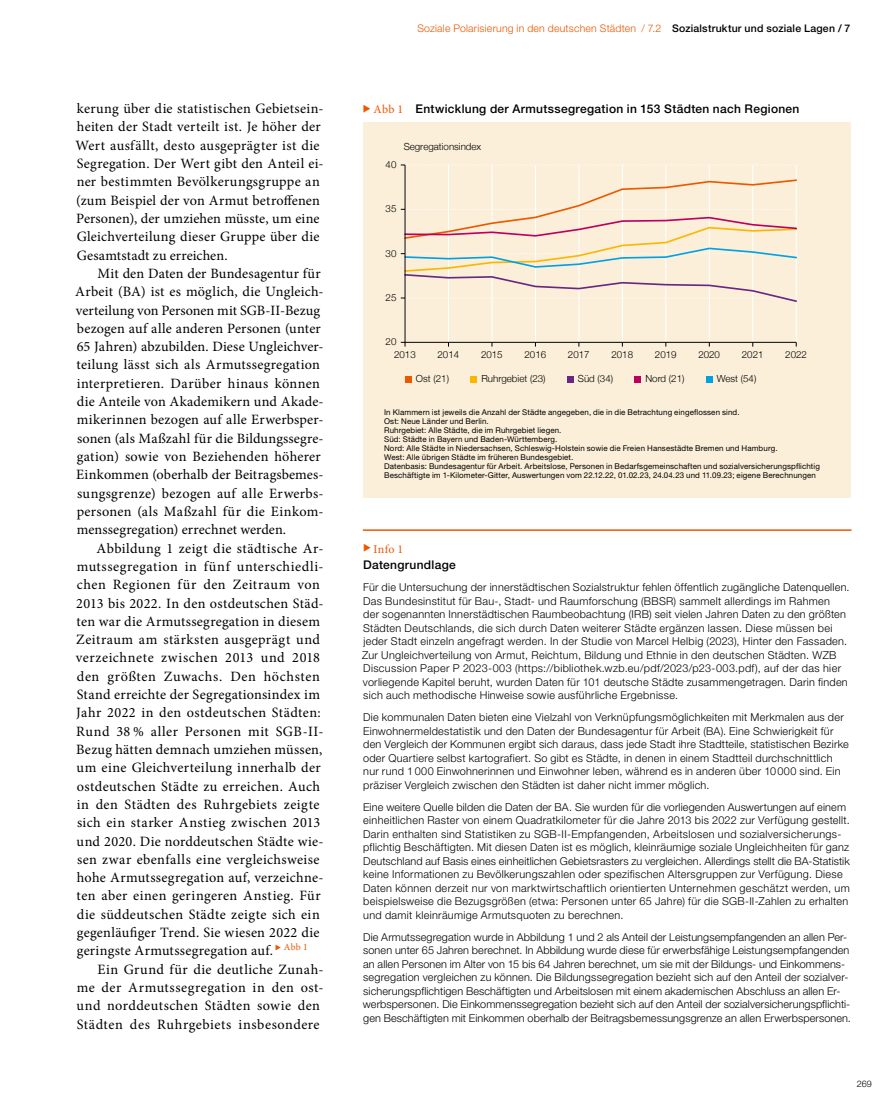
<style>
.page{position:relative;width:893px;height:1106px;background:#fff}
.page>*{position:absolute;margin:0;border:0;box-sizing:border-box;transform-origin:0 0}
.p1_Fließtext{font:14.25px/18.3px "Minion Pro";letter-spacing:.025em;color:#000}
.p2_Fließtext_ohne_Einzug{font:14.25px/18.3px "Minion Pro";letter-spacing:.015em;color:#000}
.h6_Infokasten_orange{font:500 12px/16.5px "Helvetica Neue";letter-spacing:.025em;color:#000}
.p3_Fließtext_Info{font:300 10.8px/13.5px "Helvetica Neue";letter-spacing:.02em;color:#000}
.t1{font:300 10.5px "Helvetica Neue";letter-spacing:.02em;color:#ed5700}
.t2{font:300 9.75px "Helvetica Neue";color:#000}
.t3{font:300 9px "Helvetica Neue";color:#000}
.t4{font:7.95px/9px "Helvetica Neue";letter-spacing:.015em;color:#000}
.s1{font-weight:500;color:#000}
.s2{font-family:"Minion Pro";font-weight:400;color:#ed5700}
</style>
<div class="page">
<div style="left:363px;top:122px;width:487px;height:375px;background:#fbefd9"></div>
<hr style="left:448px;top:165px;width:1px;height:177px;background:#fff">
<hr style="left:492px;top:165px;width:1px;height:177px;background:#fff">
<hr style="left:535px;top:165px;width:1px;height:177px;background:#fff">
<hr style="left:578px;top:165px;width:1px;height:177px;background:#fff">
<hr style="left:622px;top:165px;width:1px;height:177px;background:#fff">
<hr style="left:665px;top:165px;width:1px;height:177px;background:#fff">
<hr style="left:709px;top:165px;width:1px;height:177px;background:#fff">
<hr style="left:752px;top:165px;width:1px;height:177px;background:#fff">
<hr style="left:796px;top:165px;width:1px;height:177px;background:#fff">
<hr style="left:405px;top:165px;width:1px;height:178px;background:#000">
<svg style="left:401px;top:342px;width:396px;height:4px"></svg>
<svg style="left:401px;top:178px;width:396px;height:125px"></svg>
<svg style="left:401px;top:164px;width:391px;height:2px"></svg>
<div style="left:405px;top:376px;width:7px;height:7px;background:#ed5700"></div>
<div style="left:470px;top:376px;width:7px;height:7px;background:#fbb600"></div>
<div style="left:567px;top:376px;width:7px;height:7px;background:#672782"></div>
<div style="left:634px;top:376px;width:7px;height:7px;background:#bd0060"></div>
<div style="left:706px;top:376px;width:7px;height:7px;background:#00a1e5"></div>
<hr style="left:363px;top:529px;width:488px;height:2px;background:#ed5700">
<p class="p2_Fließtext_ohne_Einzug" style="left:75px;top:100px;width:250px">kerung über die statistischen Gebietsein&shy;heiten der Stadt verteilt ist. Je höher der Wert ausfällt, desto ausgeprägter ist die Segregation. Der Wert gibt den Anteil ei&shy;ner bestimmten Bevölkerungsgruppe an (zum Beispiel der von Armut betroffenen Personen), der umziehen müsste, um eine Gleichverteilung dieser Gruppe über die Gesamtstadt zu erreichen.</p>
<p class="p1_Fließtext" style="left:75px;top:264px;width:250px;text-indent:22px">Mit den Daten der Bundesagentur für Arbeit (BA) ist es möglich, die Ungleich&shy;verteilung von Personen mit SGB-II-Bezug bezogen auf alle anderen Personen (unter 65 Jahren) abzubilden. Diese Ungleichver&shy;teilung lässt sich als Armutssegregation interpretieren. Darüber hinaus können die Anteile von Akademikern und Akade&shy;mikerinnen bezogen auf alle Erwerbsper&shy;sonen (als Maßzahl für die Bildungssegre&shy;gation) sowie von Beziehenden höherer Einkommen (oberhalb der Beitragsbemes&shy;sungsgrenze) bezogen auf alle Erwerbs&shy;personen (als Maßzahl für die Einkom&shy;menssegregation) errechnet werden.</p>
<p class="p1_Fließtext" style="left:76px;top:539px;width:249px;text-indent:21px">Abbildung 1 zeigt die städtische Ar&shy;mutssegregation in fünf unterschiedli&shy;chen Regionen für den Zeitraum von 2013 bis 2022. In den ostdeutschen Städ&shy;ten war die Armutssegregation in diesem Zeitraum am stärksten ausgeprägt und verzeichnete zwischen 2013 und 2018 den größten Zuwachs. Den höchsten Stand erreichte der Segregationsindex im Jahr 2022 in den ostdeutschen Städten:<br>Rund 38 % aller Personen mit SGB-II-Bezug hätten demnach umziehen müssen, um eine Gleichverteilung innerhalb der ostdeutschen Städte zu erreichen. Auch in den Städten des Ruhrgebiets zeigte sich ein starker Anstieg zwischen 2013 und 2020. Die norddeutschen Städte wie&shy;sen zwar ebenfalls eine vergleichsweise hohe Armutssegregation auf, verzeichne&shy;ten aber einen geringeren Anstieg. Für die süddeutschen Städte zeigte sich ein gegenläufiger Trend. Sie wiesen 2022 die geringste Armutssegregation auf. <sup>◆</sup> <sup>Abb</sup> <sup>1</sup></p>
<p class="p1_Fließtext" style="left:77px;top:960px;width:249px;text-indent:21px">Ein Grund für die deutliche Zunah&shy;me der Armutssegregation in den ost&shy;und norddeutschen Städten sowie den Städten des Ruhrgebiets insbesondere</p>
<p class="t1" style="left:417px;top:19px;width:435px">Soziale Polarisierung in den deutschen Städten / 7.2 <span class="s1">Sozialstruktur und soziale Lagen / 7</span></p>
<p class="h6_Infokasten_orange" style="left:374px;top:100px;width:427px"><span class="s2">Abb 1</span> Entwicklung der Armutssegregation in 153 Städten nach Regionen</p>
<p class="t2" style="left:404px;top:139px;width:79px">Segregationsindex</p>
<p class="t2" style="left:386px;top:157px;width:12px">40</p>
<p class="t2" style="left:386px;top:201px;width:12px">35</p>
<p class="t2" style="left:386px;top:245px;width:12px">30</p>
<p class="t2" style="left:386px;top:290px;width:12px">25</p>
<p class="t2" style="left:386px;top:334px;width:12px">20</p>
<p class="t2" style="left:394px;top:346px;width:23px">2013</p>
<p class="t2" style="left:438px;top:346px;width:23px">2014</p>
<p class="t2" style="left:481px;top:346px;width:23px">2015</p>
<p class="t2" style="left:524px;top:346px;width:23px">2016</p>
<p class="t2" style="left:568px;top:346px;width:23px">2017</p>
<p class="t2" style="left:611px;top:346px;width:23px">2018</p>
<p class="t2" style="left:655px;top:346px;width:23px">2019</p>
<p class="t2" style="left:698px;top:346px;width:23px">2020</p>
<p class="t2" style="left:742px;top:346px;width:23px">2021</p>
<p class="t2" style="left:785px;top:346px;width:23px">2022</p>
<p class="t2" style="left:416px;top:371px;width:35px">Ost (21)</p>
<p class="t2" style="left:481px;top:371px;width:66px">Ruhrgebiet (23)</p>
<p class="t2" style="left:578px;top:371px;width:37px">Süd (34)</p>
<p class="t2" style="left:645px;top:371px;width:41px">Nord (21)</p>
<p class="t2" style="left:717px;top:371px;width:41px">West (54)</p>
<p class="t4" style="left:384px;top:408px;width:357px">In Klammern ist jeweils die Anzahl der Städte angegeben, die in die Betrachtung eingeflossen sind.</p>
<p class="t4" style="left:384px;top:417px;width:437px">Ost: Neue Länder und Berlin.<br>Ruhrgebiet: Alle Städte, die im Ruhrgebiet liegen.<br>Süd: Städte in Bayern und Baden-Württemberg.<br>Nord: Alle Städte in Niedersachsen, Schleswig-Holstein sowie die Freien Hansestädte Bremen und Hamburg.<br>West: Alle übrigen Städte im früheren Bundesgebiet.<br>Datenbasis: Bundesagentur für Arbeit. Arbeitslose, Personen in Bedarfsgemeinschaften und sozialversicherungspflichtig Beschäftigte im 1-Kilometer-Gitter, Auswertungen vom 22.12.22, 01.02.23, 24.04.23 und 11.09.23; eigene Berechnungen</p>
<h4 class="h6_Infokasten_orange" style="left:363px;top:539px;width:94px;text-indent:10px"><span class="s2">Info 1<br></span>Datengrundlage</h4>
<p class="p3_Fließtext_Info" style="left:362px;top:579px;width:489px">Für die Untersuchung der innerstädtischen Sozialstruktur fehlen öffentlich zugängliche Datenquellen.<br>Das Bundesinstitut für Bau-, Stadt- und Raumforschung (BBSR) sammelt allerdings im Rahmen<br>der sogenannten Innerstädtischen Raumbeobachtung (IRB) seit vielen Jahren Daten zu den größten Städten Deutschlands, die sich durch Daten weiterer Städte ergänzen lassen. Diese müssen bei jeder Stadt einzeln angefragt werden. In der Studie von Marcel Helbig (2023), Hinter den Fassaden.<br>Zur Ungleichverteilung von Armut, Reichtum, Bildung und Ethnie in den deutschen Städten. WZB Discussion Paper P 2023-003 (https://bibliothek.wzb.eu/pdf/2023/p23-003.pdf), auf der das hier vorliegende Kapitel beruht, wurden Daten für 101 deutsche Städte zusammengetragen. Darin finden sich auch methodische Hinweise sowie ausführliche Ergebnisse.</p>
<p class="p3_Fließtext_Info" style="left:363px;top:709px;width:487px">Die kommunalen Daten bieten eine Vielzahl von Verknüpfungsmöglichkeiten mit Merkmalen aus der Einwohnermeldestatistik und den Daten der Bundesagentur für Arbeit (BA). Eine Schwierigkeit für den Vergleich der Kommunen ergibt sich daraus, dass jede Stadt ihre Stadtteile, statistischen Bezirke oder Quartiere selbst kartografiert. So gibt es Städte, in denen in einem Stadtteil durchschnittlich nur rund 1000 Einwohnerinnen und Einwohner leben, während es in anderen über 10000 sind. Ein präziser Vergleich zwischen den Städten ist daher nicht immer möglich.</p>
<p class="p3_Fließtext_Info" style="left:363px;top:799px;width:488px">Eine weitere Quelle bilden die Daten der BA. Sie wurden für die vorliegenden Auswertungen auf einem einheitlichen Raster von einem Quadratkilometer für die Jahre 2013 bis 2022 zur Verfügung gestellt.<br>Darin enthalten sind Statistiken zu SGB-II-Empfangenden, Arbeitslosen und sozialversicherungs&shy;pflichtig Beschäftigten. Mit diesen Daten ist es möglich, kleinräumige soziale Ungleichheiten für ganz Deutschland auf Basis eines einheitlichen Gebietsrasters zu vergleichen. Allerdings stellt die BA-Statistik keine Informationen zu Bevölkerungszahlen oder spezifischen Altersgruppen zur Verfügung. Diese Daten können derzeit nur von marktwirtschaftlich orientierten Unternehmen geschätzt werden, um beispielsweise die Bezugsgrößen (etwa: Personen unter 65 Jahre) für die SGB-II-Zahlen zu erhalten und damit kleinräumige Armutsquoten zu berechnen.</p>
<p class="p3_Fließtext_Info" style="left:363px;top:929px;width:489px">Die Armutssegregation wurde in Abbildung 1 und 2 als Anteil der Leistungsempfangenden an allen Per&shy;sonen unter 65 Jahren berechnet. In Abbildung wurde diese für erwerbsfähige Leistungsempfangenden an allen Personen im Alter von 15 bis 64 Jahren berechnet, um sie mit der Bildungs- und Einkommens&shy;segregation vergleichen zu können. Die Bildungssegregation bezieht sich auf den Anteil der sozialver&shy;sicherungspflichtigen Beschäftigten und Arbeitslosen mit einem akademischen Abschluss an allen Er&shy;werbspersonen. Die Einkommenssegregation bezieht sich auf den Anteil der sozialversicherungspflichti&shy;gen Beschäftigten mit Einkommen oberhalb der Beitragsbemessungsgrenze an allen Erwerbspersonen.</p>
<p class="t3" style="left:857px;top:1076px;width:17px">269</p>
</div>
